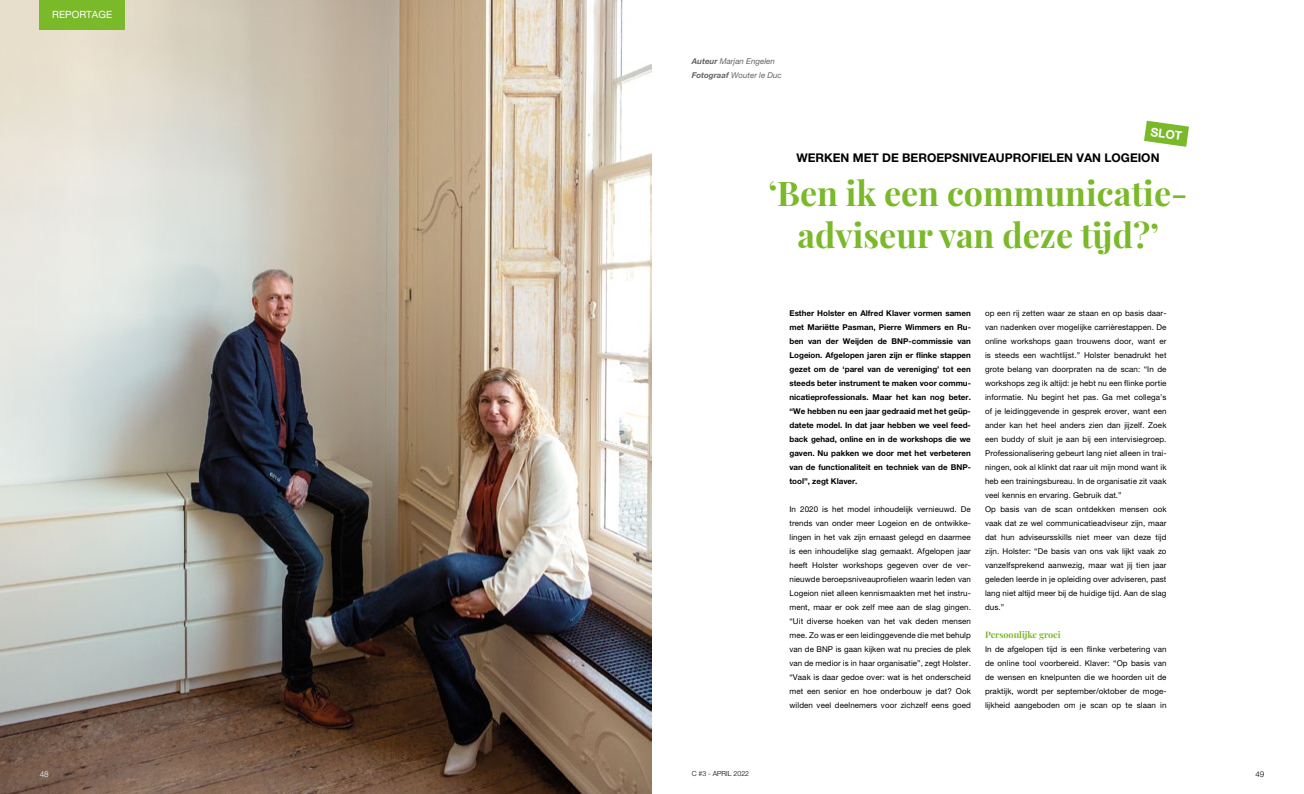
<style>
.page{position:relative;width:1304px;height:794px;background:#fff}
.page>*{position:absolute;margin:0;border:0;box-sizing:border-box;transform-origin:0 0}
.t1{font:700 34px/42px "Playfair Display";color:#7ab929;text-align:center}
.t2{font:700 12px "Helvetica Neue LT Pro";color:#000}
.t3{font:700 12px "Helvetica Neue LT Pro";color:#fff}
.t4{font:10px "Helvetica Neue LT Pro";color:#fff}
.t5{font:700 9px "Playfair Display";color:#7ab929}
.t6{font:8px/14px "Helvetica Neue LT Pro";letter-spacing:.01em;color:#000;text-align:justify}
.t7{font:700 8px/14px "Helvetica Neue LT Pro";color:#000;text-align:justify}
.t8{font:italic 8px/14px "Helvetica Neue LT Pro";color:#646363}
.t9{font:300 8px "Helvetica Neue LT Pro";color:#000}
.t10{font:300 8px "Helvetica Neue LT Pro";color:#fff}
.t11{font:300 7px "Helvetica Neue LT Pro";color:#000}
.s1{font-weight:700}
</style>
<div class="page">
<img style="left:0;top:0;width:652px;height:794px">
<div style="left:40px;top:0;width:85px;height:29px;background:#7ab929"></div>
<svg style="left:1144px;top:121px;width:45px;height:26px"></svg>
<p class="t4" style="left:52px;top:9px;width:61px">REPORTAGE</p>
<p class="t10" style="left:40px;top:769px;width:10px">48</p>
<p class="t8" style="left:692px;top:54px;width:92px"><span class="s1">Auteur</span> Marjan Engelen<br><span class="s1">Fotograaf</span> Wouter le Duc</p>
<h2 class="t3" style="left:1152px;top:124px;width:33px;rotate:8deg">SLOT</h2>
<h2 class="t2" style="left:796px;top:150px;width:365px">WERKEN MET DE BEROEPSNIVEAUPROFIELEN VAN LOGEION</h2>
<h1 class="t1" style="left:768px;top:169px;width:421px">‘Ben ik een communicatie&shy;adviseur van deze tijd?’</h1>
<p class="t7" style="left:789px;top:306px;width:183px">Esther Holster en Alfred Klaver vormen samen met Mariëtte Pasman, Pierre Wimmers en Ru&shy;ben van der Weijden de BNP-commissie van Logeion. Afgelopen jaren zijn er flinke stappen gezet om de ‘parel van de vereniging’ tot een steeds beter instrument te maken voor commu&shy;nicatieprofessionals. Maar het kan nog beter. “We hebben nu een jaar gedraaid met het geüp&shy;datete model. In dat jaar hebben we veel feed&shy;back gehad, online en in de workshops die we gaven. Nu pakken we door met het verbeteren van de functionaliteit en techniek van de BNP&shy;tool”, zegt Klaver.</p>
<p class="t6" style="left:789px;top:502px;width:183px">In 2020 is het model inhoudelijk vernieuwd. De trends van onder meer Logeion en de ontwikke&shy;lingen in het vak zijn ernaast gelegd en daarmee is een inhoudelijke slag gemaakt. Afgelopen jaar heeft Holster workshops gegeven over de ver&shy;nieuwde beroepsniveauprofielen waarin leden van Logeion niet alleen kennismaakten met het instru&shy;ment, maar er ook zelf mee aan de slag gingen. “Uit diverse hoeken van het vak deden mensen mee. Zo was er een leidinggevende die met behulp van de BNP is gaan kijken wat nu precies de plek van de medior is in haar organisatie”, zegt Holster. “Vaak is daar gedoe over: wat is het onderscheid met een senior en hoe onderbouw je dat? Ook wilden veel deelnemers voor zichzelf eens goed</p>
<p class="t6" style="left:985px;top:306px;width:183px;text-align:left">op een rij zetten waar ze staan en op basis daar&shy;van nadenken over mogelijke carrièrestappen. De online workshops gaan trouwens door, want er is steeds een wachtlijst.” Holster benadrukt het grote belang van doorpraten na de scan: “In de workshops zeg ik altijd: je hebt nu een flinke portie informatie. Nu begint het pas. Ga met collega’s of je leidinggevende in gesprek erover, want een ander kan het heel anders zien dan jijzelf. Zoek een buddy of sluit je aan bij een intervisiegroep.<br>Professionalisering gebeurt lang niet alleen in trai&shy;ningen, ook al klinkt dat raar uit mijn mond want ik heb een trainingsbureau. In de organisatie zit vaak veel kennis en ervaring. Gebruik dat.”<br>Op basis van de scan ontdekken mensen ook vaak dat ze wel communicatieadviseur zijn, maar dat hun adviseursskills niet meer van deze tijd zijn. Holster: “De basis van ons vak lijkt vaak zo vanzelfsprekend aanwezig, maar wat jij tien jaar geleden leerde in je opleiding over adviseren, past lang niet altijd meer bij de huidige tijd. Aan de slag dus.”</p>
<p class="t5" style="left:985px;top:628px;width:77px">Persoonlijke groei</p>
<p class="t6" style="left:985px;top:642px;width:183px">In de afgelopen tijd is een flinke verbetering van de online tool voorbereid. Klaver: “Op basis van de wensen en knelpunten die we hoorden uit de praktijk, wordt per september/oktober de moge&shy;lijkheid aangeboden om je scan op te slaan in</p>
<p class="t11" style="left:692px;top:769px;width:59px">C #3 - APRIL 2022</p>
<p class="t9" style="left:1255px;top:769px;width:10px">49</p>
</div>
